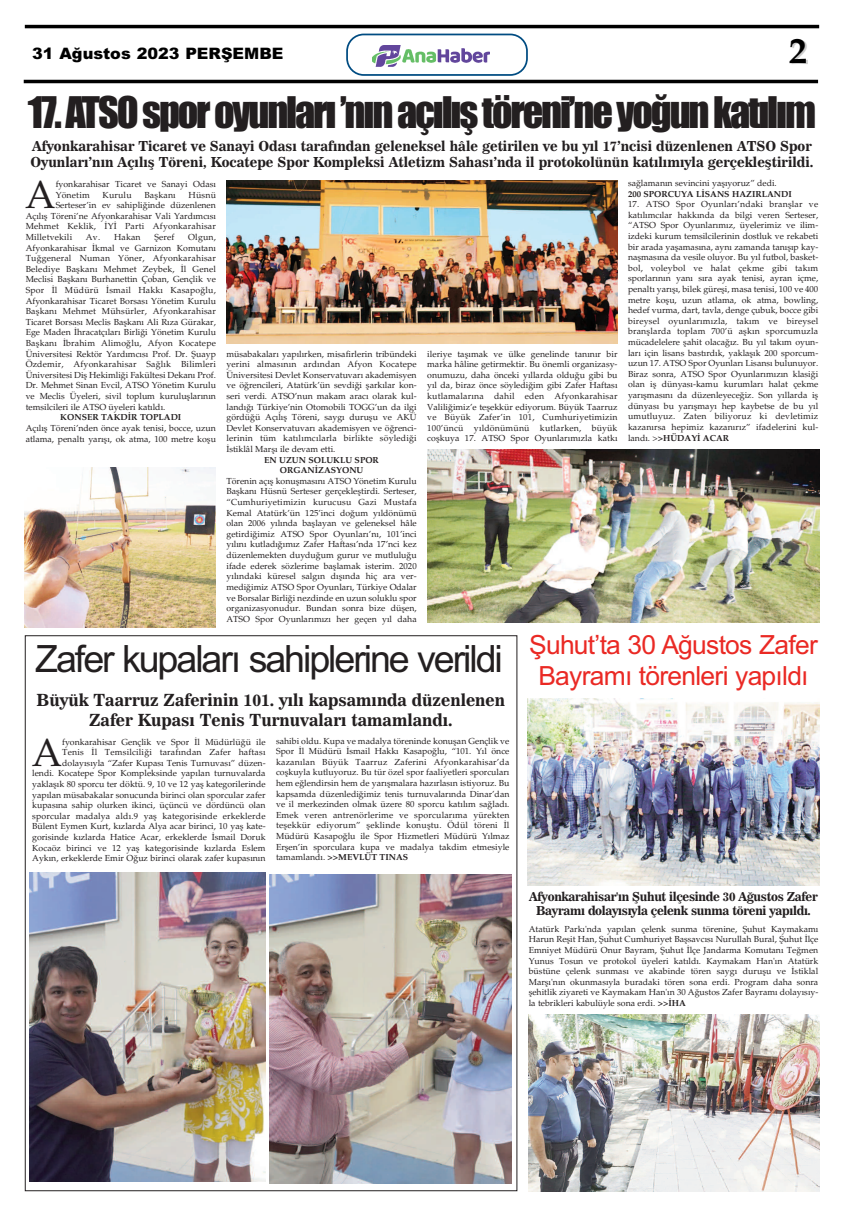
<style>
.page{position:relative;width:844px;height:1216px;background:#fff}
.page>*{position:absolute;margin:0;border:0;box-sizing:border-box;transform-origin:0 0}
.t1{font:40.25px "Impact";letter-spacing:-.055em;color:#231f20}
.t2{font:39.29px "Palatino";color:#231f20}
.t3{font:37.62px "Arial";letter-spacing:-.055em;color:#231f20}
.t4{font:700 36.57px "Palatino";color:#000}
.t5{font:26.43px/31px "Arial";letter-spacing:-.03em;color:#ea2924;text-align:center}
.t6{font:16.62px/19.9px "News 706 BT Bold C";color:#231f20;text-align:center}
.t7{font:900 15.75px "Arial";color:#000}
.t8{font:13.74px/16.4px "News 706 BT Bold C";color:#231f20}
.t9{font:12.25px/14.7px "News 706 BT Bold C";letter-spacing:-.025em;color:#231f20;text-align:center}
.t10{font:8.75px/10.6px "Palatino";color:#231f20;text-align:justify}
.t11{font:700 8.75px/10.6px "Palatino";color:#231f20;text-align:center}
.t12{font:8.75px "Palatino";letter-spacing:.02em;color:#231f20}
.s1{font-weight:700}
</style>
<div class="page">
<hr style="left:25px;top:25px;width:794px;height:3px;background:#000">
<hr style="left:24px;top:80px;width:793px;height:3px;background:#000">
<svg style="left:346px;top:34px;width:181px;height:42px"></svg>
<img style="left:373px;top:42px;width:116px;height:27px">
<img style="left:226px;top:180px;width:391px;height:163px">
<img style="left:427px;top:450px;width:392px;height:172px">
<img style="left:25px;top:467px;width:190px;height:160px">
<img style="left:29px;top:872px;width:236px;height:309px">
<img style="left:270px;top:874px;width:241px;height:309px">
<img style="left:527px;top:698px;width:292px;height:187px">
<img style="left:528px;top:1014px;width:291px;height:177px">
<h3 class="t7" style="left:32px;top:44px;width:253px">31 Ağustos 2023 PERŞEMBE</h3>
<h3 class="t4" style="left:788px;top:28px;width:20px">2</h3>
<h1 class="t1" style="left:28px;top:91px;width:789px">17.ATSOsporoyunları’nınaçılıştöreni’neyoğunkatılım</h1>
<p class="t8" style="left:31px;top:138px;width:784px">Afyonkarahisar Ticaret ve Sanayi Odası tarafından geleneksel hâle getirilen ve bu yıl 17’ncisi düzenlenen ATSO Spor<br>Oyunları’nın Açılış Töreni, Kocatepe Spor Kompleksi Atletizm Sahası’nda il protokolünün katılımıyla gerçekleştirildi.</p>
<h2 class="t2" style="left:25px;top:171px;width:32px">A</h2>
<p class="t10" style="left:56px;top:179px;width:162px">fyonkarahisar Ticaret ve Sanayi Odası<br>Yönetim</p>
<p class="t10" style="left:628px;top:178px;width:150px">sağlamanın sevincini yaşıyoruz” dedi.</p>
<p class="t11" style="left:628px;top:188px;width:165px">200 SPORCUYA LİSANS HAZIRLANDI</p>
<p class="t10" style="left:628px;top:199px;width:192px">17. ATSO Spor Oyunları’ndaki branşlar ve katılımcılar hakkında da bilgi veren Serteser, “ATSO Spor Oyunlarımız, üyelerimiz ve ilim&shy;izdeki kurum temsilcilerinin dostluk ve rekabeti bir arada yaşamasına, aynı zamanda tanışıp kay&shy;naşmasına da vesile oluyor. Bu yıl futbol, basket&shy;bol, voleybol ve halat çekme gibi takım sporlarının yanı sıra ayak tenisi, ayran içme, penaltı yarışı, bilek güreşi, masa tenisi, 100 ve 400 metre koşu, uzun atlama, ok atma, bowling, hedef vurma, dart, tavla, denge çubuk, bocce gibi bireysel oyunlarımızla, takım ve bireysel branşlarda toplam 700’ü aşkın sporcumuzla mücadelelere şahit olacağız. Bu yıl takım oyun&shy;ları için lisans bastırdık, yaklaşık 200 sporcum&shy;uzun 17. ATSO Spor Oyunları Lisansı bulunuyor.<br>Biraz sonra, ATSO Spor Oyunlarımızın klasiği olan iş dünyası-kamu kurumları halat çekme yarışmasını da düzenleyeceğiz. Son yıllarda iş dünyası bu yarışmayı hep kaybetse de bu yıl umutluyuz. Zaten biliyoruz ki devletimiz kazanırsa hepimiz kazanırız” ifadelerini kul&shy;landı. &gt;<span class="s1">&gt;HÜDAYİ ACAR</span></p>
<p class="t10" style="left:103px;top:189px;width:31px">Kurulu</p>
<p class="t12" style="left:144px;top:189px;width:33px">Başkanı</p>
<p class="t10" style="left:188px;top:189px;width:29px">Hüsnü</p>
<p class="t10" style="left:56px;top:200px;width:162px">Serteser’in ev sahipliğinde düzenlenen</p>
<p class="t10" style="left:26px;top:210px;width:192px">Açılış Töreni’ne Afyonkarahisar Vali Yardımcısı</p>
<p class="t12" style="left:26px;top:221px;width:192px">Mehmet Keklik, İYİ Parti Afyonkarahisar</p>
<p class="t12" style="left:26px;top:232px;width:48px">Milletvekili</p>
<p class="t10" style="left:86px;top:232px;width:56px">Av. Hakan</p>
<p class="t10" style="left:154px;top:232px;width:22px">Şeref</p>
<p class="t10" style="left:26px;top:232px;width:192px;text-indent:162px">Olgun, Afyonkarahisar İkmal ve Garnizon Komutanı Tuğgeneral Numan Yöner, Afyonkarahisar Belediye Başkanı Mehmet Zeybek, İl Genel Meclisi Başkanı Burhanettin Çoban, Gençlik ve Spor İl Müdürü İsmail Hakkı Kasapoğlu, Afyonkarahisar Ticaret Borsası Yönetim Kurulu Başkanı Mehmet Mühsürler, Afyonkarahisar Ticaret Borsası Meclis Başkanı Ali Rıza Gürakar, Ege Maden İhracatçıları Birliği Yönetim Kurulu Başkanı İbrahim Alimoğlu, Afyon Kocatepe Üniversitesi Rektör Yardımcısı Prof. Dr. Şuayp Özdemir, Afyonkarahisar Sağlık Bilimleri Üniversitesi Diş Hekimliği Fakültesi Dekanı Prof.<br>Dr. Mehmet Sinan Evcil, ATSO Yönetim Kurulu ve Meclis Üyeleri, sivil toplum kuruluşlarının temsilcileri ile ATSO üyeleri katıldı.</p>
<p class="t11" style="left:60px;top:412px;width:122px">KONSER TAKDİR TOPLADI</p>
<p class="t10" style="left:26px;top:422px;width:192px">Açılış Töreni’nden önce ayak tenisi, bocce, uzun atlama, penaltı yarışı, ok atma, 100 metre koşu</p>
<p class="t10" style="left:226px;top:348px;width:192px">müsabakaları yapılırken, misafirlerin tribündeki yerini almasının ardından Afyon Kocatepe Üniversitesi Devlet Konservatuvarı akademisyen ve öğrencileri, Atatürk’ün sevdiği şarkılar kon&shy;seri verdi. ATSO’nun makam aracı olarak kul&shy;landığı Türkiye’nin Otomobili TOGG’un da ilgi gördüğü Açılış Töreni, saygı duruşu ve AKÜ Devlet Konservatuvarı akademisyen ve öğrenci&shy;lerinin tüm katılımcılarla birlikte söylediği İstiklâl Marşı ile devam etti.</p>
<p class="t11" style="left:264px;top:454px;width:116px">EN UZUN SOLUKLU SPOR<br>ORGANİZASYONU</p>
<p class="t10" style="left:226px;top:475px;width:192px">Törenin açış konuşmasını ATSO Yönetim Kurulu Başkanı Hüsnü Serteser gerçekleştirdi. Serteser, “Cumhuriyetimizin kurucusu Gazi Mustafa Kemal Atatürk’ün 125’inci doğum yıldönümü olan 2006 yılında başlayan ve geleneksel hâle getirdiğimiz ATSO Spor Oyunları’nı, 101’inci yılını kutladığımız Zafer Haftası’nda 17’nci kez düzenlemekten duyduğum gurur ve mutluluğu ifade ederek sözlerime başlamak isterim. 2020 yılındaki küresel salgın dışında hiç ara ver&shy;mediğimiz ATSO Spor Oyunları, Türkiye Odalar ve Borsalar Birliği nezdinde en uzun soluklu spor organizasyonudur. Bundan sonra bize düşen, ATSO Spor Oyunlarımızı her geçen yıl daha</p>
<p class="t10" style="left:427px;top:348px;width:192px">ileriye taşımak ve ülke genelinde tanınır bir marka hâline getirmektir. Bu önemli organizasy&shy;onumuzu, daha önceki yıllarda olduğu gibi bu yıl da, biraz önce söylediğim gibi Zafer Haftası kutlamalarına dahil eden Afyonkarahisar Valiliğimiz’e teşekkür ediyorum. Büyük Taarruz ve Büyük Zafer’in 101, Cumhuriyetimizin 100’üncü yıldönümünü kutlarken, büyük coşkuya 17. ATSO Spor Oyunlarımızla katkı</p>
<h3 class="t3" style="left:35px;top:636px;width:469px">Zafer kupaları sahiplerine verildi</h3>
<h3 class="t6" style="left:37px;top:690px;width:470px">Büyük Taarruz Zaferinin 101. yılı kapsamında düzenlenen<br>Zafer Kupası Tenis Turnuvaları tamamlandı.</h3>
<h2 class="t2" style="left:32px;top:729px;width:32px">A</h2>
<p class="t10" style="left:32px;top:736px;width:235px;text-align:right">fyonkarahisar Gençlik ve Spor İl Müdürlüğü ile<br>Tenis İl Temsilciliği tarafından Zafer haftası dolayısıyla “Zafer Kupası Tenis Turnuvası” düzen-<br>lendi. Kocatepe Spor Kompleksinde yapılan turnuvalarda yaklaşık 80 sporcu ter döktü. 9, 10 ve 12 yaş kategorilerinde yapılan müsabakalar sonucunda birinci olan sporcular zafer kupasına sahip olurken ikinci, üçüncü ve dördüncü olan sporcular madalya aldı.9 yaş kategorisinde erkeklerde Bülent Eymen Kurt, kızlarda Alya acar birinci, 10 yaş kate&shy;gorisinde kızlarda Hatice Acar, erkeklerde İsmail Doruk Kocaöz birinci ve 12 yaş kategorisinde kızlarda Eslem Aykın, erkeklerde Emir Oğuz birinci olarak zafer kupasının</p>
<p class="t10" style="left:276px;top:735px;width:235px">sahibi oldu. Kupa ve madalya töreninde konuşan Gençlik ve Spor İl Müdürü İsmail Hakkı Kasapoğlu, “101. Yıl önce kazanılan Büyük Taarruz Zaferini Afyonkarahisar’da coşkuyla kutluyoruz. Bu tür özel spor faaliyetleri sporcuları hem eğlendirsin hem de yarışmalara hazırlasın istiyoruz. Bu kapsamda düzenlediğimiz tenis turnuvalarında Dinar’dan ve il merkezinden olmak üzere 80 sporcu katılım sağladı.<br>Emek veren antrenörlerime ve sporcularıma yürekten teşekkür ediyorum” şeklinde konuştu. Ödül töreni İl Müdürü Kasapoğlu ile Spor Hizmetleri Müdürü Yılmaz Erşen’in sporculara kupa ve madalya takdim etmesiyle tamamlandı. <span class="s1">&gt;&gt;MEVLÜT TINAS</span></p>
<h3 class="t5" style="left:529px;top:629px;width:290px">Şuhut’ta 30 Ağustos Zafer<br>Bayramı törenleri yapıldı</h3>
<h3 class="t9" style="left:529px;top:888px;width:290px">Afyonkarahisar'ın Şuhut ilçesinde 30 Ağustos Zafer<br>Bayramı dolayısıyla çelenk sunma töreni yapıldı.</h3>
<p class="t10" style="left:528px;top:923px;width:291px">Atatürk Parkı'nda yapılan çelenk sunma törenine, Şuhut Kaymakamı Harun Reşit Han, Şuhut Cumhuriyet Başsavcısı Nurullah Bural, Şuhut İlçe Emniyet Müdürü Onur Bayram, Şuhut İlçe Jandarma Komutanı Teğmen Yunus Tosun ve protokol üyeleri katıldı. Kaymakam Han'ın Atatürk büstüne çelenk sunması ve akabinde tören saygı duruşu ve İstiklal Marşı'nın okunmasıyla buradaki tören sona erdi. Program daha sonra şehitlik ziyareti ve Kaymakam Han'ın 30 Ağustos Zafer Bayramı dolayısıy&shy;la tebrikleri kabulüyle sona erdi. <span class="s1">&gt;&gt;İHA</span></p>
</div>
